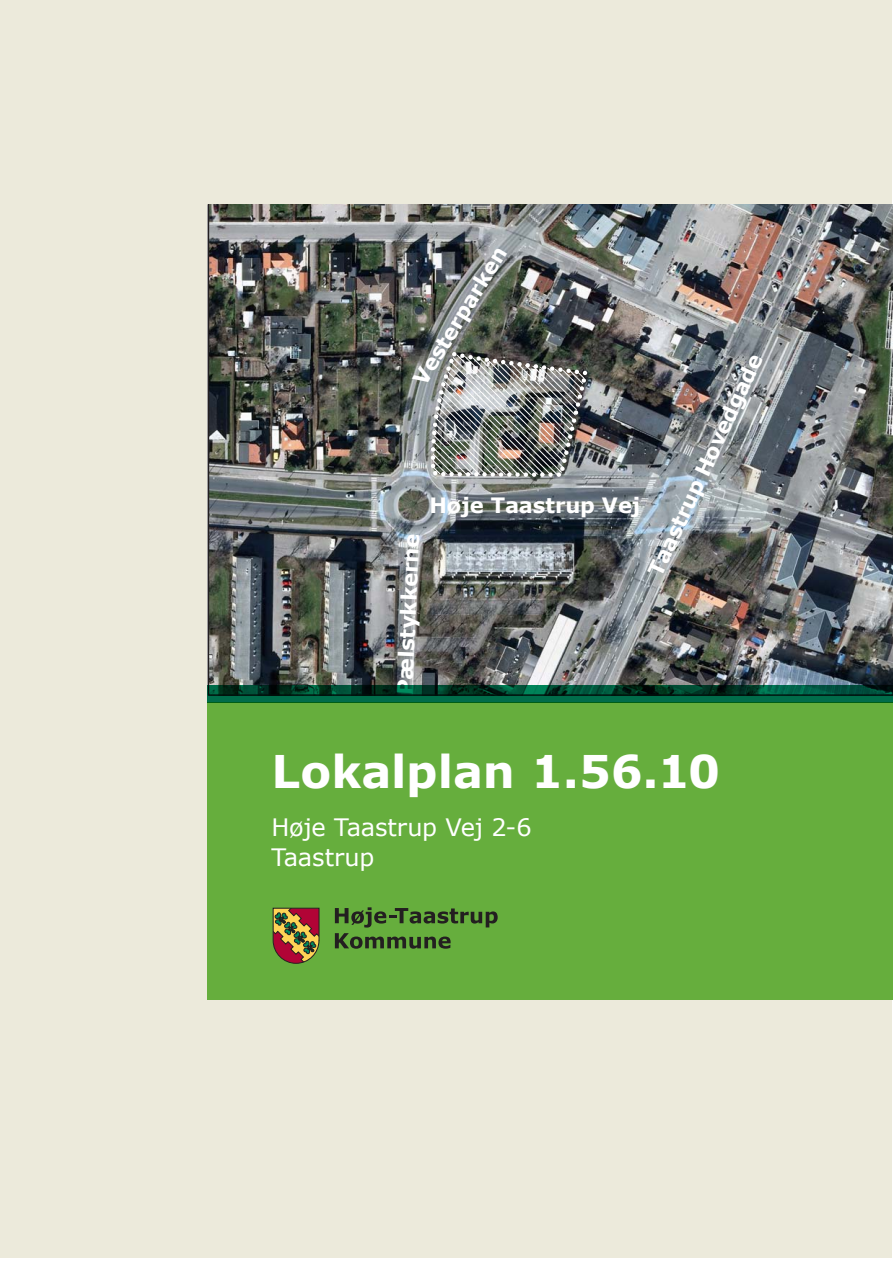
<style>
.page{position:relative;width:893px;height:1263px;background:#fff}
.page>*{position:absolute;margin:0;border:0;box-sizing:border-box;transform-origin:0 0}
.Brødtekst{font:700 45px "Verdana";letter-spacing:-.005em;color:#fff}
.Brødtekst-2{font:24px "Verdana";letter-spacing:-.01em;color:#fff}
.t1{font:700 21.15px "Verdana";letter-spacing:-.005em;color:#fff}
</style>
<div class="page">
<div style="left:0;top:0;width:892px;height:1258px;background:#eceadb"></div>
<img style="left:208px;top:205px;width:685px;height:480px">
<div style="left:208px;top:702px;width:685px;height:298px;background:#66ae3d"></div>
<svg style="left:272px;top:907px;width:48px;height:57px;background:#93633d"></svg>
<svg style="left:335px;top:907px;width:162px;height:20px"></svg>
<svg style="left:335px;top:933px;width:116px;height:16px"></svg>
<svg style="left:208px;top:685px;width:685px;height:17px;background:#004b33"></svg>
<p class="t1" style="left:407px;top:375px;width:159px;rotate:-58deg">Vesterparken</p>
<p class="t1" style="left:392px;top:694px;width:162px;rotate:-88deg">Pælstykkerne</p>
<p class="t1" style="left:429px;top:492px;width:213px">Høje Taastrup Vej</p>
<p class="t1" style="left:642px;top:569px;width:244px;rotate:-65deg">Taastrup Hovedgade</p>
<p class="Brødtekst" style="left:271px;top:743px;width:450px">Lokalplan 1.56.10</p>
<p class="Brødtekst-2" style="left:271px;top:811px;width:262px">Høje Taastrup Vej 2-6</p>
<p class="Brødtekst-2" style="left:271px;top:841px;width:104px">Taastrup</p>
</div>
